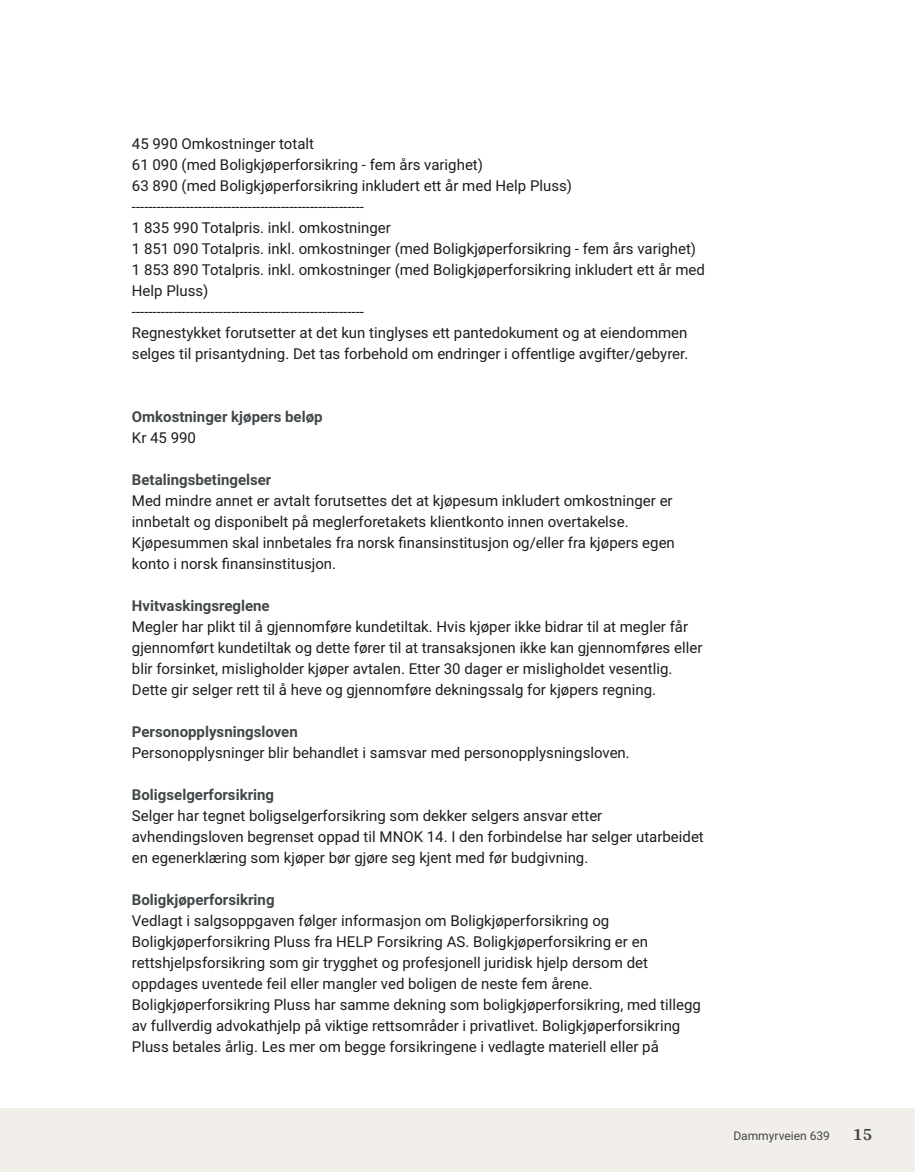
<style>
.page{position:relative;width:915px;height:1172px;background:#fff}
.page>*{position:absolute;margin:0;border:0;box-sizing:border-box;transform-origin:0 0}
.t1{font:700 18px "Arya";color:#414749}
.t2{font:15px/21px "Roboto Vitec";color:#1d1d1b}
.t3{font:700 15px "Roboto Vitec";color:#414749}
.t4{font:12px "Roboto Vitec";color:#414749}
</style>
<div class="page">
<div style="left:0;top:1108px;width:914px;height:64px;background:#f2eeea"></div>
<p class="t2" style="left:132px;top:132px;width:574px">45 990 Omkostninger totalt<br>61 090 (med Boligkjøperforsikring ‑ fem års varighet)<br>63 890 (med Boligkjøperforsikring inkludert ett år med Help Pluss)<br>‑‑‑‑‑‑‑-------------------------------------------------<br>1 835 990 Totalpris. inkl. omkostninger<br>1 851 090 Totalpris. inkl. omkostninger (med Boligkjøperforsikring ‑ fem års varighet)<br>1 853 890 Totalpris. inkl. omkostninger (med Boligkjøperforsikring inkludert ett år med Help Pluss)<br>‑‑‑‑‑‑‑-------------------------------------------------<br>Regnestykket forutsetter at det kun tinglyses ett pantedokument og at eiendommen selges til prisantydning. Det tas forbehold om endringer i offentlige avgifter/gebyrer.</p>
<p class="t3" style="left:132px;top:406px;width:192px">Omkostninger kjøpers beløp</p>
<p class="t2" style="left:132px;top:426px;width:66px">Kr 45 990</p>
<p class="t3" style="left:132px;top:469px;width:141px">Betalingsbetingelser</p>
<p class="t2" style="left:132px;top:489px;width:544px">Med mindre annet er avtalt forutsettes det at kjøpesum inkludert omkostninger er innbetalt og disponibelt på meglerforetakets klientkonto innen overtakelse.<br>Kjøpesummen skal innbetales fra norsk finansinstitusjon og/eller fra kjøpers egen konto i norsk finansinstitusjon.</p>
<p class="t3" style="left:132px;top:595px;width:139px">Hvitvaskingsreglene</p>
<p class="t2" style="left:132px;top:615px;width:571px">Megler har plikt til å gjennomføre kundetiltak. Hvis kjøper ikke bidrar til at megler får gjennomført kundetiltak og dette fører til at transaksjonen ikke kan gjennomføres eller blir forsinket, misligholder kjøper avtalen. Etter 30 dager er misligholdet vesentlig.<br>Dette gir selger rett til å heve og gjennomføre dekningssalg for kjøpers regning.</p>
<p class="t3" style="left:132px;top:721px;width:167px">Personopplysningsloven</p>
<p class="t2" style="left:132px;top:741px;width:499px">Personopplysninger blir behandlet i samsvar med personopplysningsloven.</p>
<p class="t3" style="left:132px;top:784px;width:144px">Boligselgerforsikring</p>
<p class="t2" style="left:132px;top:804px;width:573px">Selger har tegnet boligselgerforsikring som dekker selgers ansvar etter avhendingsloven begrenset oppad til MNOK 14. I den forbindelse har selger utarbeidet en egenerklæring som kjøper bør gjøre seg kjent med før budgivning.</p>
<p class="t3" style="left:132px;top:889px;width:144px">Boligkjøperforsikring</p>
<p class="t2" style="left:132px;top:909px;width:570px">Vedlagt i salgsoppgaven følger informasjon om Boligkjøperforsikring og Boligkjøperforsikring Pluss fra HELP Forsikring AS. Boligkjøperforsikring er en rettshjelpsforsikring som gir trygghet og profesjonell juridisk hjelp dersom det oppdages uventede feil eller mangler ved boligen de neste fem årene.<br>Boligkjøperforsikring Pluss har samme dekning som boligkjøperforsikring, med tillegg av fullverdig advokathjelp på viktige rettsområder i privatlivet. Boligkjøperforsikring Pluss betales årlig. Les mer om begge forsikringene i vedlagte materiell eller på</p>
<p class="t4" style="left:733px;top:1127px;width:98px">Dammyrveien 639</p>
<p class="t1" style="left:852px;top:1123px;width:21px">15</p>
</div>
